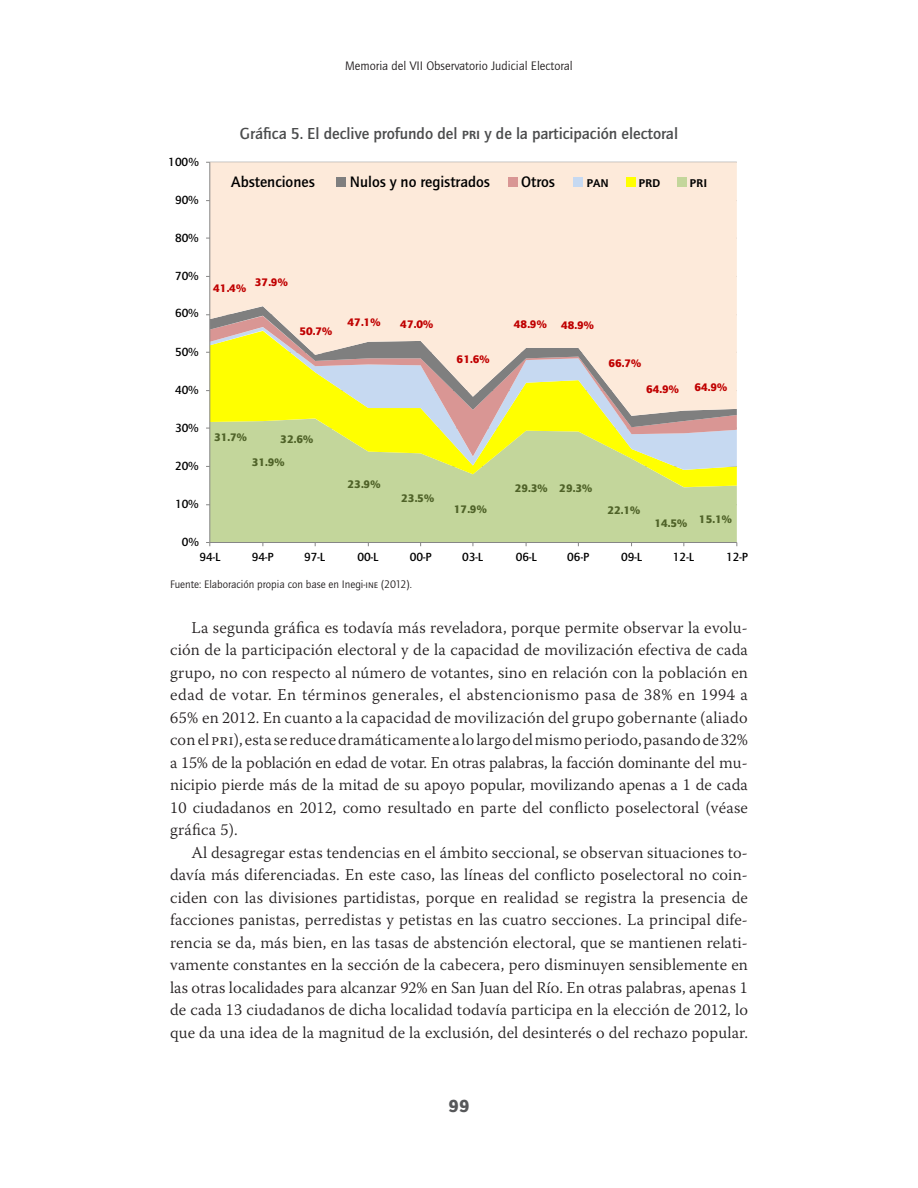
<style>
.page{position:relative;width:918px;height:1188px;background:#fff}
.page>*{position:absolute;margin:0;border:0;box-sizing:border-box;transform-origin:0 0}
.t1{font:900 18px "Quay Sans ITC Std";color:#57585a}
.TEXTO{font:300 16.5px/22.5px "Warnock Pro";letter-spacing:.01em;color:#231f20;text-align:justify}
.Titulo_tabla_grafico{font:500 16.5px "Quay Sans ITC Std";color:#4b4c4d}
.t2{font:500 15.75px "Quay Sans ITC Std";color:#000}
.t3{font:12.75px "Quay Sans ITC Std";color:#231f20}
.t4{font:500 12.15px "Quay Sans ITC Std";color:#000}
.t5{font:900 11.4px "Quay Sans ITC Std";letter-spacing:.015em;color:#4f6228}
.t6{font:900 11.4px "Quay Sans ITC Std";letter-spacing:.015em;color:#c00000}
.Llamada_fuente_tabla{font:11.25px "Quay Sans ITC Std";color:#231f20}
</style>
<div class="page">
<div style="left:210px;top:487px;width:527px;height:55px;background:#c3d69b"></div>
<svg style="left:210px;top:470px;width:527px;height:17px;background:#cadb86"></svg>
<svg style="left:210px;top:457px;width:527px;height:13px;background:#cbdb91"></svg>
<svg style="left:210px;top:427px;width:527px;height:30px;background:#d6dd80"></svg>
<svg style="left:210px;top:416px;width:527px;height:11px;background:#dfd650"></svg>
<svg style="left:210px;top:162px;width:527px;height:254px;background:#f4e4c3"></svg>
<hr style="left:209px;top:162px;width:1px;height:381px;background:#868686">
<hr style="left:210px;top:542px;width:527px;height:1px;background:#868686">
<div style="left:228px;top:177px;width:9px;height:10px;background:#fdeada"></div>
<div style="left:336px;top:177px;width:9px;height:10px;background:#7f7f7f"></div>
<div style="left:508px;top:177px;width:9px;height:10px;background:#d99694"></div>
<div style="left:573px;top:177px;width:10px;height:10px;background:#c6d9f1"></div>
<div style="left:626px;top:177px;width:9px;height:10px;background:#ff0"></div>
<div style="left:677px;top:177px;width:9px;height:10px;background:#c3d69b"></div>
<p class="t3" style="left:345px;top:58px;width:229px">Memoria del VII Observatorio Judicial Electoral</p>
<p class="t4" style="left:168px;top:155px;width:32px">100%</p>
<p class="t4" style="left:175px;top:193px;width:25px">90%</p>
<p class="t4" style="left:175px;top:230px;width:25px">80%</p>
<p class="t4" style="left:175px;top:269px;width:25px">70%</p>
<p class="t4" style="left:175px;top:306px;width:25px">60%</p>
<p class="t4" style="left:175px;top:345px;width:25px">50%</p>
<p class="t4" style="left:175px;top:383px;width:25px">40%</p>
<p class="t4" style="left:175px;top:420px;width:25px">30%</p>
<p class="t4" style="left:175px;top:459px;width:25px">20%</p>
<p class="t4" style="left:175px;top:497px;width:25px">10%</p>
<p class="t4" style="left:182px;top:535px;width:19px">0%</p>
<p class="Titulo_tabla_grafico" style="left:240px;top:124px;width:440px">Gráfica 5. El declive profundo del pri y de la participación electoral</p>
<p class="t2" style="left:231px;top:172px;width:85px">Abstenciones</p>
<p class="t2" style="left:350px;top:172px;width:142px">Nulos y no registrados</p>
<p class="t2" style="left:521px;top:172px;width:35px">Otros</p>
<p class="t2" style="left:587px;top:172px;width:24px">PAN</p>
<p class="t2" style="left:638px;top:172px;width:24px">PRD</p>
<p class="t2" style="left:690px;top:172px;width:19px">PRI</p>
<p class="t6" style="left:213px;top:281px;width:34px">41.4%</p>
<p class="t6" style="left:255px;top:275px;width:34px">37.9%</p>
<p class="t6" style="left:299px;top:324px;width:34px">50.7%</p>
<p class="t6" style="left:348px;top:315px;width:34px">47.1%</p>
<p class="t6" style="left:400px;top:317px;width:34px">47.0%</p>
<p class="t6" style="left:457px;top:352px;width:34px">61.6%</p>
<p class="t5" style="left:214px;top:430px;width:34px">31.7%</p>
<p class="t5" style="left:280px;top:432px;width:34px">32.6%</p>
<p class="t5" style="left:252px;top:455px;width:34px">31.9%</p>
<p class="t5" style="left:348px;top:477px;width:34px">23.9%</p>
<p class="t5" style="left:401px;top:491px;width:34px">23.5%</p>
<p class="t5" style="left:454px;top:503px;width:34px">17.9%</p>
<p class="t6" style="left:514px;top:317px;width:34px">48.9%</p>
<p class="t6" style="left:561px;top:318px;width:34px">48.9%</p>
<p class="t6" style="left:608px;top:356px;width:34px">66.7%</p>
<p class="t6" style="left:646px;top:382px;width:34px">64.9%</p>
<p class="t6" style="left:694px;top:380px;width:34px">64.9%</p>
<p class="t5" style="left:515px;top:481px;width:79px">29.3% 29.3%</p>
<p class="t5" style="left:607px;top:504px;width:34px">22.1%</p>
<p class="t5" style="left:654px;top:514px;width:79px">14.5% 15.1%</p>
<p class="t4" style="left:200px;top:550px;width:22px">94-L</p>
<p class="t4" style="left:252px;top:550px;width:22px">94-P</p>
<p class="t4" style="left:304px;top:550px;width:22px">97-L</p>
<p class="t4" style="left:357px;top:550px;width:22px">00-L</p>
<p class="t4" style="left:410px;top:550px;width:22px">00-P</p>
<p class="t4" style="left:462px;top:550px;width:22px">03-L</p>
<p class="t4" style="left:516px;top:550px;width:22px">06-L</p>
<p class="t4" style="left:567px;top:550px;width:22px">06-P</p>
<p class="t4" style="left:621px;top:550px;width:22px">09-L</p>
<p class="t4" style="left:673px;top:550px;width:22px">12-L</p>
<p class="t4" style="left:726px;top:550px;width:22px">12-P</p>
<p class="Llamada_fuente_tabla" style="left:170px;top:577px;width:243px">Fuente: Elaboración propia con base en Inegi-ine (2012).</p>
<p class="TEXTO" style="left:170px;top:616px;width:579px;text-indent:21px">La segunda gráfica es todavía más reveladora, porque permite observar la evolu&shy;ción de la participación electoral y de la capacidad de movilización efectiva de cada grupo, no con respecto al número de votantes, sino en relación con la población en edad de votar. En términos generales, el abstencionismo pasa de 38% en 1994 a 65% en 2012. En cuanto a la capacidad de movilización del grupo gobernante (aliado con el pri), esta se reduce dramáticamente a lo largo del mismo periodo, pasando de 32% a 15% de la población en edad de votar. En otras palabras, la facción dominante del mu&shy;nicipio pierde más de la mitad de su apoyo popular, movilizando apenas a 1 de cada 10 ciudadanos en 2012, como resultado en parte del conflicto poselectoral (véase gráfica 5).</p>
<p class="TEXTO" style="left:170px;top:841px;width:579px;text-indent:21px">Al desagregar estas tendencias en el ámbito seccional, se observan situaciones to&shy;davía más diferenciadas. En este caso, las líneas del conflicto poselectoral no coin&shy;ciden con las divisiones partidistas, porque en realidad se registra la presencia de facciones panistas, perredistas y petistas en las cuatro secciones. La principal dife&shy;rencia se da, más bien, en las tasas de abstención electoral, que se mantienen relati&shy;vamente constantes en la sección de la cabecera, pero disminuyen sensiblemente en las otras localidades para alcanzar 92% en San Juan del Río. En otras palabras, apenas 1 de cada 13 ciudadanos de dicha localidad todavía participa en la elección de 2012, lo que da una idea de la magnitud de la exclusión, del desinterés o del rechazo popular.</p>
<p class="t1" style="left:448px;top:1095px;width:23px">99</p>
</div>
